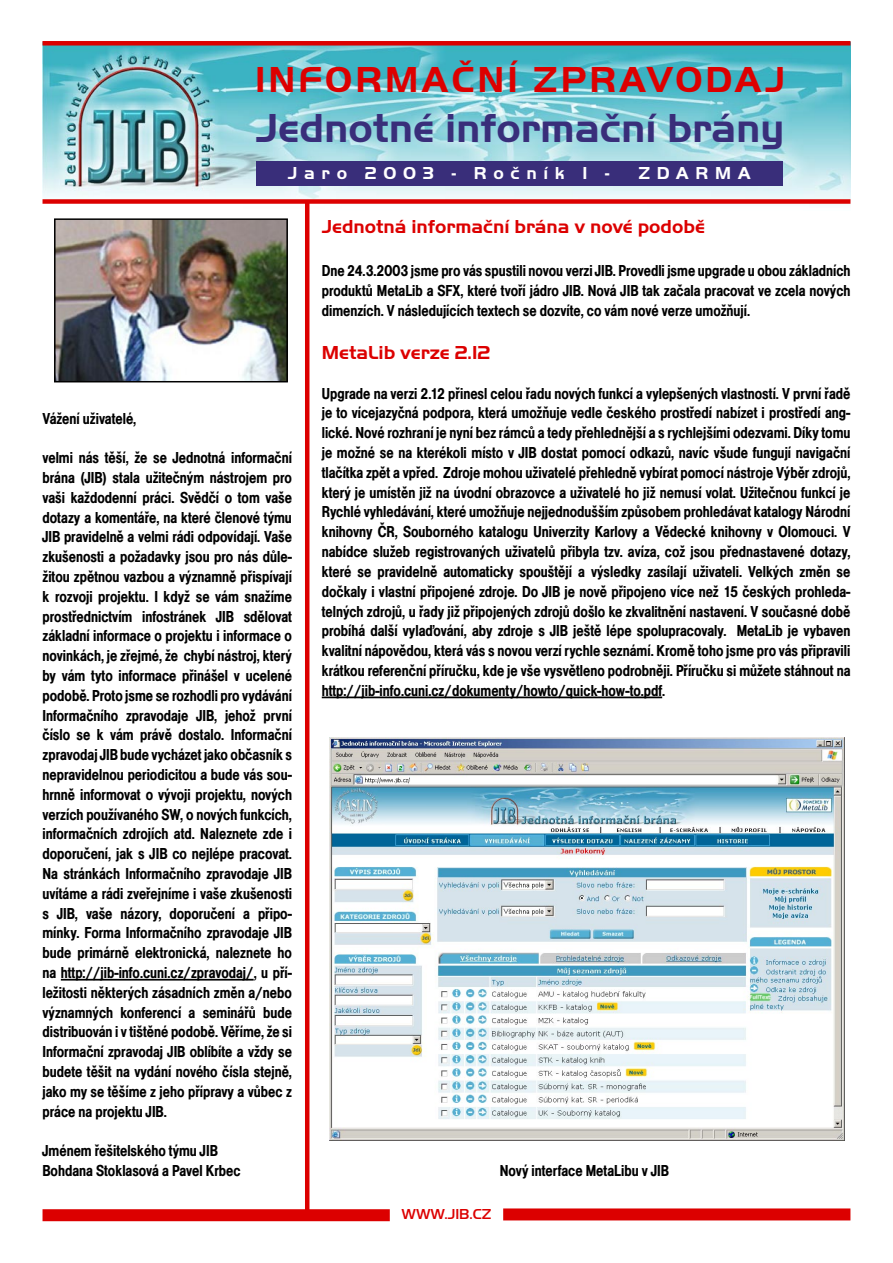
<style>
.page{position:relative;width:893px;height:1263px;background:#fff}
.page>*{position:absolute;margin:0;border:0;box-sizing:border-box;transform-origin:0 0}
.t1{font:700 42px "Handel Got DEE";color:#392e7a}
.t2{font:700 37.5px "Handel Got DEE";letter-spacing:.08em;color:#dc0000}
.t3{font:700 19.5px "Handel Got DEE";color:#dc0000}
.t4{font:700 18px "Handel Got DEE";letter-spacing:.37em;color:#fff}
.t5{font:500 condensed 16.5px/19.8px "Nimbus San No 4 DEE";color:#000;text-align:justify}
.t6{font:500 15px "Handel Got DEE";color:#dc0000}
</style>
<div class="page">
<img style="left:43px;top:46px;width:807px;height:165px">
<div style="left:256px;top:161px;width:526px;height:24px;background:#392e7a"></div>
<div style="left:43px;top:199px;width:807px;height:5px;background:#dc0000"></div>
<div style="left:43px;top:1209px;width:347px;height:12px;background:#dc0000"></div>
<div style="left:43px;top:41px;width:807px;height:5px;background:#dc0000"></div>
<div style="left:503px;top:1208px;width:347px;height:12px;background:#dc0000"></div>
<hr style="left:305px;top:201px;width:4px;height:1012px;background:#dc0000">
<hr style="left:61px;top:979px;width:193px;height:1px;background:#000">
<img style="left:57px;top:221px;width:228px;height:158px">
<div style="left:54px;top:218px;width:234px;height:164px;border:2px solid #000"></div>
<hr style="left:322px;top:696px;width:340px;height:2px;background:#000">
<img style="left:329px;top:737px;width:516px;height:403px">
<h2 class="t2" style="left:255px;top:58px;width:532px">INFORMAČNÍ ZPRAVODAJ</h2>
<h1 class="t1" style="left:256px;top:104px;width:530px">Jednotné informační brány</h1>
<p class="t4" style="left:288px;top:162px;width:323px">Jaro 2003 - Ročník 1 -</p>
<p class="t4" style="left:638px;top:162px;width:114px">ZDARMA</p>
<p class="t5" style="left:43px;top:408px;width:95px">Vážení uživatelé,</p>
<p class="t5" style="left:43px;top:448px;width:251px">velmi nás těší, že se Jednotná informační brána (JIB) stala užitečným nástrojem pro vaši každodenní práci. Svědčí o tom vaše dotazy a komentáře, na které členové týmu JIB pravidelně a velmi rádi odpovídají. Vaše zkušenosti a požadavky jsou pro nás důle&shy;žitou zpětnou vazbou a významně přispívají k rozvoji projektu. I když se vám snažíme prostřednictvím infostránek JIB sdělovat základní informace o projektu i informace o novinkách, je zřejmé, že chybí nástroj, který by vám tyto informace přinášel v ucelené podobě. Proto jsme se rozhodli pro vydávání Informačního zpravodaje JIB, jehož první číslo se k vám právě dostalo. Informační zpravodaj JIB bude vycházet jako občasník s nepravidelnou periodicitou a bude vás sou&shy;hrnně informovat o vývoji projektu, nových verzích používaného SW, o nových funkcích, informačních zdrojích atd. Naleznete zde i doporučení, jak s JIB co nejlépe pracovat.<br>Na stránkách Informačního zpravodaje JIB uvítáme a rádi zveřejníme i vaše zkušenosti s JIB, vaše názory, doporučení a připo&shy;mínky. Forma Informačního zpravodaje JIB bude primárně elektronická, naleznete ho na http://jib-info.cuni.cz/zpravodaj/, u pří&shy;ležitosti některých zásadních změn a/nebo významných konferencí a seminářů bude distribuován i v tištěné podobě. Věříme, že si Informační zpravodaj JIB oblíbíte a vždy se budete těšit na vydání nového čísla stejně, jako my se těšíme z jeho přípravy a vůbec z práce na projektu JIB.</p>
<p class="t5" style="left:43px;top:1141px;width:200px">Jménem řešitelského týmu JIB<br>Bohdana Stoklasová a Pavel Krbec</p>
<p class="t3" style="left:322px;top:216px;width:385px">Jednotná informační brána v nové podobě</p>
<p class="t5" style="left:322px;top:261px;width:530px">Dne 24.3.2003 jsme pro vás spustili novou verzi JIB. Provedli jsme upgrade u obou základních produktů MetaLib a SFX, které tvoří jádro JIB. Nová JIB tak začala pracovat ve zcela nových dimenzích. V následujících textech se dozvíte, co vám nové verze umožňují.</p>
<p class="t3" style="left:322px;top:342px;width:170px">MetaLib verze 2.12</p>
<p class="t5" style="left:322px;top:383px;width:530px">Upgrade na verzi 2.12 přinesl celou řadu nových funkcí a vylepšených vlastností. V první řadě je to vícejazyčná podpora, která umožňuje vedle českého prostředí nabízet i prostředí ang&shy;lické. Nové rozhraní je nyní bez rámců a tedy přehlednější a s rychlejšími odezvami. Díky tomu je možné se na kterékoli místo v JIB dostat pomocí odkazů, navíc všude fungují navigační tlačítka zpět a vpřed. Zdroje mohou uživatelé přehledně vybírat pomocí nástroje Výběr zdrojů, který je umístěn již na úvodní obrazovce a uživatelé ho již nemusí volat. Užitečnou funkcí je Rychlé vyhledávání, které umožňuje nejjednodušším způsobem prohledávat katalogy Národní knihovny ČR, Souborného katalogu Univerzity Karlovy a Vědecké knihovny v Olomouci. V nabídce služeb registrovaných uživatelů přibyla tzv. avíza, což jsou přednastavené dotazy, které se pravidelně automaticky spouštějí a výsledky zasílají uživateli. Velkých změn se dočkaly i vlastní připojené zdroje. Do JIB je nově připojeno více než 15 českých prohleda&shy;telných zdrojů, u řady již připojených zdrojů došlo ke zkvalitnění nastavení. V současné době probíhá další vylaďování, aby zdroje s JIB ještě lépe spolupracovaly. MetaLib je vybaven kvalitní nápovědou, která vás s novou verzí rychle seznámí. Kromě toho jsme pro vás připravili krátkou referenční příručku, kde je vše vysvětleno podrobněji. Příručku si můžete stáhnout na http://jib-info.cuni.cz/dokumenty/howto/quick-how-to.pdf.</p>
<p class="t5" style="left:500px;top:1161px;width:170px">Nový interface MetaLibu v JIB</p>
<p class="t6" style="left:401px;top:1206px;width:91px">WWW.JIB.CZ</p>
</div>
